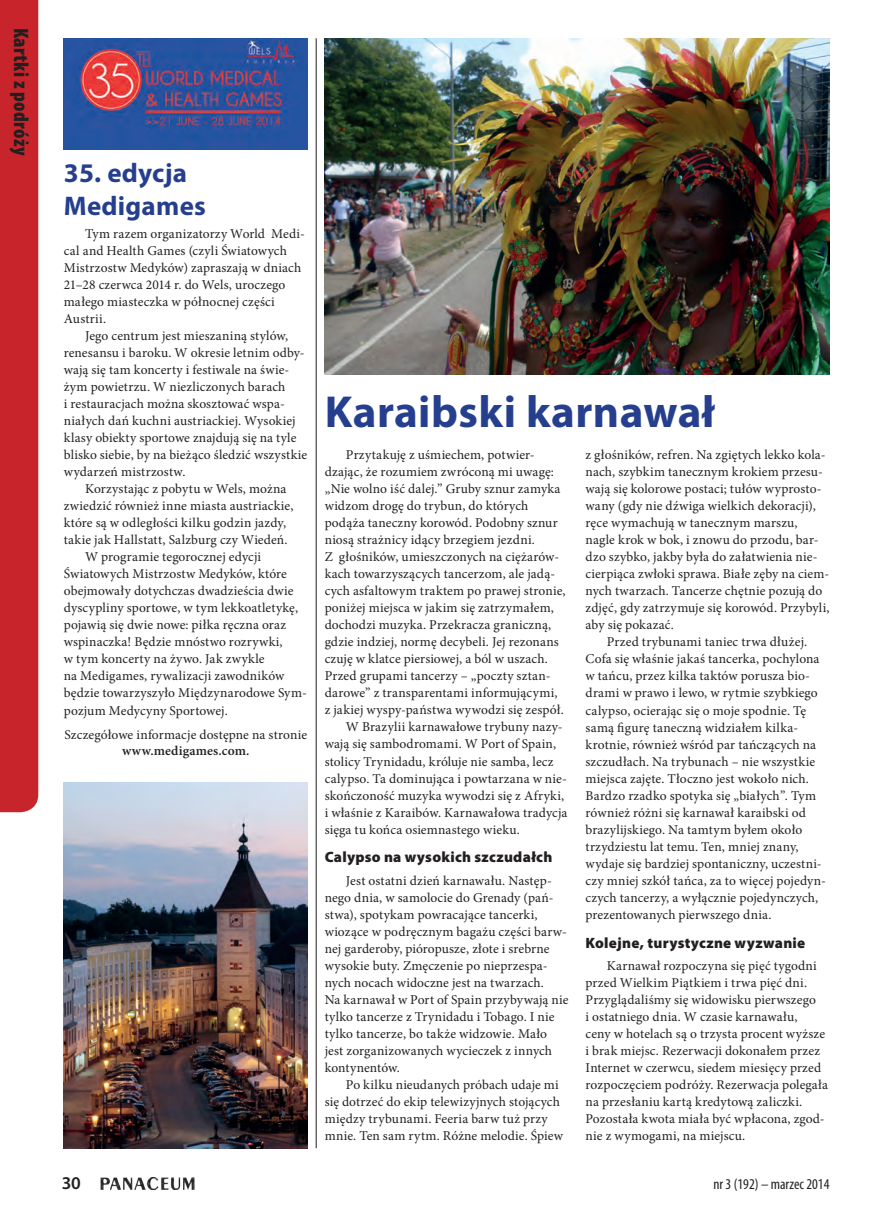
<style>
.page{position:relative;width:872px;height:1212px;background:#fff}
.page>*{position:absolute;margin:0;border:0;box-sizing:border-box;transform-origin:0 0}
.P_Tytuł_średni_30{font:700 45px "Myriad Pro";letter-spacing:.01em;color:#253f8e}
.P_Tytuł_mały_18{font:700 27px/32.4px "Myriad Pro";letter-spacing:.01em;color:#253f8e}
.t1{font:900 condensed 21px "Myriad Pro";letter-spacing:.015em;color:#231f20}
.t2{font:600 18px "Myriad Pro";color:#231f20}
.P_Śródtytuł{font:900 15px "Myriad Pro";letter-spacing:.02em;color:#231f20}
.t3{font:condensed 15px "Myriad Pro";color:#231f20}
.P_Tekst{font:13.5px/17px "Minion Pro";letter-spacing:.01em;color:#231f20}
.s1{font-weight:600}
</style>
<div class="page">
<img style="left:100px;top:1177px;width:95px;height:12px">
<div style="left:0;top:0;width:38px;height:812px;background:#c8242b"></div>
<img style="left:325px;top:38px;width:504px;height:336px">
<img style="left:64px;top:38px;width:244px;height:111px">
<hr style="left:316px;top:38px;width:1px;height:1110px;background:#231f20">
<img style="left:64px;top:782px;width:244px;height:366px">
<p class="t1" style="left:34px;top:28px;width:129px;rotate:90deg">Kartki z podróży</p>
<p class="P_Tytuł_mały_18" style="left:64px;top:156px;width:144px">35. edycja<br>Medigames</p>
<p class="P_Tekst" style="left:64px;top:225px;width:243px;text-indent:21px">Tym razem organizatorzy World Medi&shy;cal and Health Games (czyli Światowych Mistrzostw Medyków) zapraszają w dniach 21–28 czerwca 2014 r. do Wels, uroczego małego miasteczka w północnej części Austrii.</p>
<p class="P_Tekst" style="left:64px;top:327px;width:245px;text-indent:21px">Jego centrum jest mieszaniną stylów, renesansu i baroku. W okresie letnim odby&shy;wają się tam koncerty i festiwale na świe&shy;żym powietrzu. W niezliczonych barach<br>i restauracjach można skosztować wspa&shy;niałych dań kuchni austriackiej. Wysokiej klasy obiekty sportowe znajdują się na tyle blisko siebie, by na bieżąco śledzić wszystkie wydarzeń mistrzostw.</p>
<p class="P_Tekst" style="left:64px;top:481px;width:231px;text-indent:21px">Korzystając z pobytu w Wels, można zwiedzić również inne miasta austriackie, które są w odległości kilku godzin jazdy, takie jak Hallstatt, Salzburg czy Wiedeń.</p>
<p class="P_Tekst" style="left:64px;top:549px;width:244px;text-indent:21px">W programie tegorocznej edycji Światowych Mistrzostw Medyków, które obejmowały dotychczas dwadzieścia dwie dyscypliny sportowe, w tym lekkoatletykę, pojawią się dwie nowe: piłka ręczna oraz wspinaczka! Będzie mnóstwo rozrywki,<br>w tym koncerty na żywo. Jak zwykle<br>na Medigames, rywalizacji zawodników będzie towarzyszyło Międzynarodowe Sym&shy;pozjum Medycyny Sportowej.</p>
<p class="P_Tekst" style="left:64px;top:727px;width:244px;line-height:16.2px;text-align:center">Szczegółowe informacje dostępne na stronie <span class="s1">www.medigames.com.</span></p>
<p class="P_Tytuł_średni_30" style="left:325px;top:382px;width:392px">Karaibski karnawał</p>
<p class="P_Tekst" style="left:325px;top:446px;width:242px;text-indent:21px">Przytakuję z uśmiechem, potwier&shy;dzając, że rozumiem zwróconą mi uwagę: „Nie wolno iść dalej.” Gruby sznur zamyka widzom drogę do trybun, do których podąża taneczny korowód. Podobny sznur niosą strażnicy idący brzegiem jezdni.<br>Z głośników, umieszczonych na ciężarów&shy;kach towarzyszących tancerzom, ale jadą&shy;cych asfaltowym traktem po prawej stronie, poniżej miejsca w jakim się zatrzymałem, dochodzi muzyka. Przekracza graniczną, gdzie indziej, normę decybeli. Jej rezonans czuję w klatce piersiowej, a ból w uszach.<br>Przed grupami tancerzy – „poczty sztan&shy;darowe” z transparentami informującymi, z jakiej wyspy-państwa wywodzi się zespół.</p>
<p class="P_Tekst" style="left:325px;top:719px;width:244px;text-indent:21px">W Brazylii karnawałowe trybuny nazy&shy;wają się sambodromami. W Port of Spain, stolicy Trynidadu, króluje nie samba, lecz calypso. Ta dominująca i powtarzana w nie&shy;skończoność muzyka wywodzi się z Afryki, i właśnie z Karaibów. Karnawałowa tradycja sięga tu końca osiemnastego wieku.</p>
<p class="P_Śródtytuł" style="left:325px;top:847px;width:229px">Calypso na wysokich szczudałch</p>
<p class="P_Tekst" style="left:325px;top:872px;width:245px;text-indent:21px">Jest ostatni dzień karnawału. Następ&shy;nego dnia, w samolocie do Grenady (pań&shy;stwa), spotykam powracające tancerki, wiozące w podręcznym bagażu części barw&shy;nej garderoby, pióropusze, złote i srebrne wysokie buty. Zmęczenie po nieprzespa&shy;nych nocach widoczne jest na twarzach.<br>Na karnawał w Port of Spain przybywają nie tylko tancerze z Trynidadu i Tobago. I nie tylko tancerze, bo także widzowie. Mało jest zorganizowanych wycieczek z innych kontynentów.</p>
<p class="P_Tekst" style="left:325px;top:1076px;width:240px;text-indent:21px">Po kilku nieudanych próbach udaje mi się dotrzeć do ekip telewizyjnych stojących między trybunami. Feeria barw tuż przy mnie. Ten sam rytm. Różne melodie. Śpiew</p>
<p class="P_Tekst" style="left:585px;top:447px;width:245px">z głośników, refren. Na zgiętych lekko kola&shy;nach, szybkim tanecznym krokiem przesu&shy;wają się kolorowe postaci; tułów wyprosto&shy;wany (gdy nie dźwiga wielkich dekoracji), ręce wymachują w tanecznym marszu, nagle krok w bok, i znowu do przodu, bar&shy;dzo szybko, jakby była do załatwienia nie&shy;cierpiąca zwłoki sprawa. Białe zęby na ciem&shy;nych twarzach. Tancerze chętnie pozują do zdjęć, gdy zatrzymuje się korowód. Przybyli, aby się pokazać.</p>
<p class="P_Tekst" style="left:585px;top:634px;width:242px;text-indent:21px">Przed trybunami taniec trwa dłużej.<br>Cofa się właśnie jakaś tancerka, pochylona w tańcu, przez kilka taktów porusza bio&shy;drami w prawo i lewo, w rytmie szybkiego calypso, ocierając się o moje spodnie. Tę samą figurę taneczną widziałem kilka&shy;krotnie, również wśród par tańczących na szczudłach. Na trybunach – nie wszystkie miejsca zajęte. Tłoczno jest wokoło nich.<br>Bardzo rzadko spotyka się „białych”. Tym również różni się karnawał karaibski od brazylijskiego. Na tamtym byłem około trzydziestu lat temu. Ten, mniej znany, wydaje się bardziej spontaniczny, uczestni&shy;czy mniej szkół tańca, za to więcej pojedyn&shy;czych tancerzy, a wyłącznie pojedynczych, prezentowanych pierwszego dnia.</p>
<p class="P_Śródtytuł" style="left:585px;top:932px;width:221px">Kolejne, turystyczne wyzwanie</p>
<p class="P_Tekst" style="left:585px;top:957px;width:244px;text-indent:21px">Karnawał rozpoczyna się pięć tygodni przed Wielkim Piątkiem i trwa pięć dni.<br>Przyglądaliśmy się widowisku pierwszego<br>i ostatniego dnia. W czasie karnawału,<br>ceny w hotelach są o trzysta procent wyższe i brak miejsc. Rezerwacji dokonałem przez Internet w czerwcu, siedem miesięcy przed rozpoczęciem podróży. Rezerwacja polegała na przesłaniu kartą kredytową zaliczki.<br>Pozostała kwota miała być wpłacona, zgod&shy;nie z wymogami, na miejscu.</p>
<h3 class="t2" style="left:62px;top:1172px;width:21px">30</h3>
<p class="t3" style="left:713px;top:1175px;width:117px">nr 3 (192) – marzec 2014</p>
</div>
